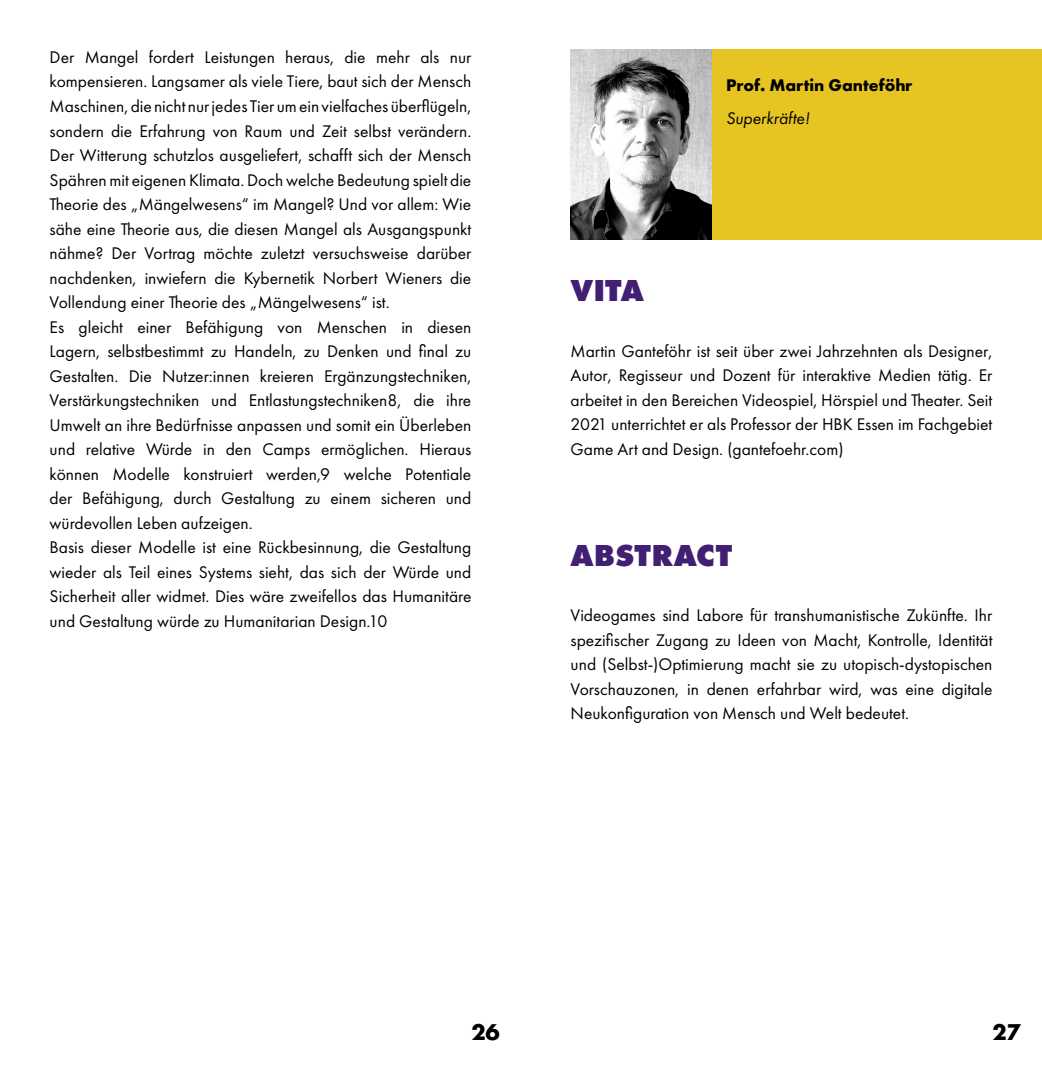
<style>
.page{position:relative;width:1042px;height:1072px;background:#fff}
.page>*{position:absolute;margin:0;border:0;box-sizing:border-box;transform-origin:0 0}
.t1{font:800 31.5px "Futura PT";color:#411f72}
.t2{font:700 21px "Futura";color:#000}
.t3{font:17.5px/24.5px "Futura PT";color:#000;text-align:justify}
.t4{font:700 17.5px "Futura PT";color:#000}
.t5{font:italic 17.5px "Futura PT";color:#000}
</style>
<div class="page">
<div style="left:570px;top:50px;width:472px;height:190px;background:#e6c522"></div>
<img style="left:570px;top:50px;width:141px;height:190px">
<p class="t3" style="left:50px;top:45px;width:423px">Der Mangel fordert Leistungen heraus, die mehr als nur kompensieren. Langsamer als viele Tiere, baut sich der Mensch Maschinen, die nicht nur jedes Tier um ein vielfaches überflügeln, sondern die Erfahrung von Raum und Zeit selbst verändern.<br>Der Witterung schutzlos ausgeliefert, schafft sich der Mensch Spähren mit eigenen Klimata. Doch welche Bedeutung spielt die Theorie des „Mängelwesens“ im Mangel? Und vor allem: Wie sähe eine Theorie aus, die diesen Mangel als Ausgangspunkt nähme? Der Vortrag möchte zuletzt versuchsweise darüber nachdenken, inwiefern die Kybernetik Norbert Wieners die Vollendung einer Theorie des „Mängelwesens“ ist.</p>
<p class="t3" style="left:50px;top:314px;width:423px">Es gleicht einer Befähigung von Menschen in diesen Lagern, selbstbestimmt zu Handeln, zu Denken und final zu Gestalten. Die Nutzer:innen kreieren Ergänzungstechniken, Verstärkungstechniken und Entlastungstechniken8, die ihre Umwelt an ihre Bedürfnisse anpassen und somit ein Überleben und relative Würde in den Camps ermöglichen. Hieraus können Modelle konstruiert werden,9 welche Potentiale der Befähigung, durch Gestaltung zu einem sicheren und würdevollen Leben aufzeigen.</p>
<p class="t3" style="left:50px;top:535px;width:423px">Basis dieser Modelle ist eine Rückbesinnung, die Gestaltung wieder als Teil eines Systems sieht, das sich der Würde und Sicherheit aller widmet. Dies wäre zweifellos das Humanitäre und Gestaltung würde zu Humanitarian Design.10</p>
<p class="t1" style="left:570px;top:270px;width:75px">VITA</p>
<p class="t4" style="left:726px;top:74px;width:188px">Prof. Martin Ganteföhr</p>
<p class="t5" style="left:726px;top:108px;width:85px">Superkräfte!</p>
<p class="t3" style="left:570px;top:338px;width:423px">Martin Ganteföhr ist seit über zwei Jahrzehnten als Designer, Autor, Regisseur und Dozent für interaktive Medien tätig. Er arbeitet in den Bereichen Videospiel, Hörspiel und Theater. Seit 2021 unterrichtet er als Professor der HBK Essen im Fachgebiet Game Art and Design. (gantefoehr.com)</p>
<p class="t1" style="left:570px;top:535px;width:163px">ABSTRACT</p>
<p class="t3" style="left:570px;top:603px;width:423px">Videogames sind Labore für transhumanistische Zukünfte. Ihr spezifischer Zugang zu Ideen von Macht, Kontrolle, Identität und (Selbst-)Optimierung macht sie zu utopisch-dystopischen Vorschauzonen, in denen erfahrbar wird, was eine digitale Neukonfiguration von Mensch und Welt bedeutet.</p>
<p class="t2" style="left:471px;top:1016px;width:30px">26</p>
<p class="t2" style="left:992px;top:1016px;width:30px">27</p>
</div>
